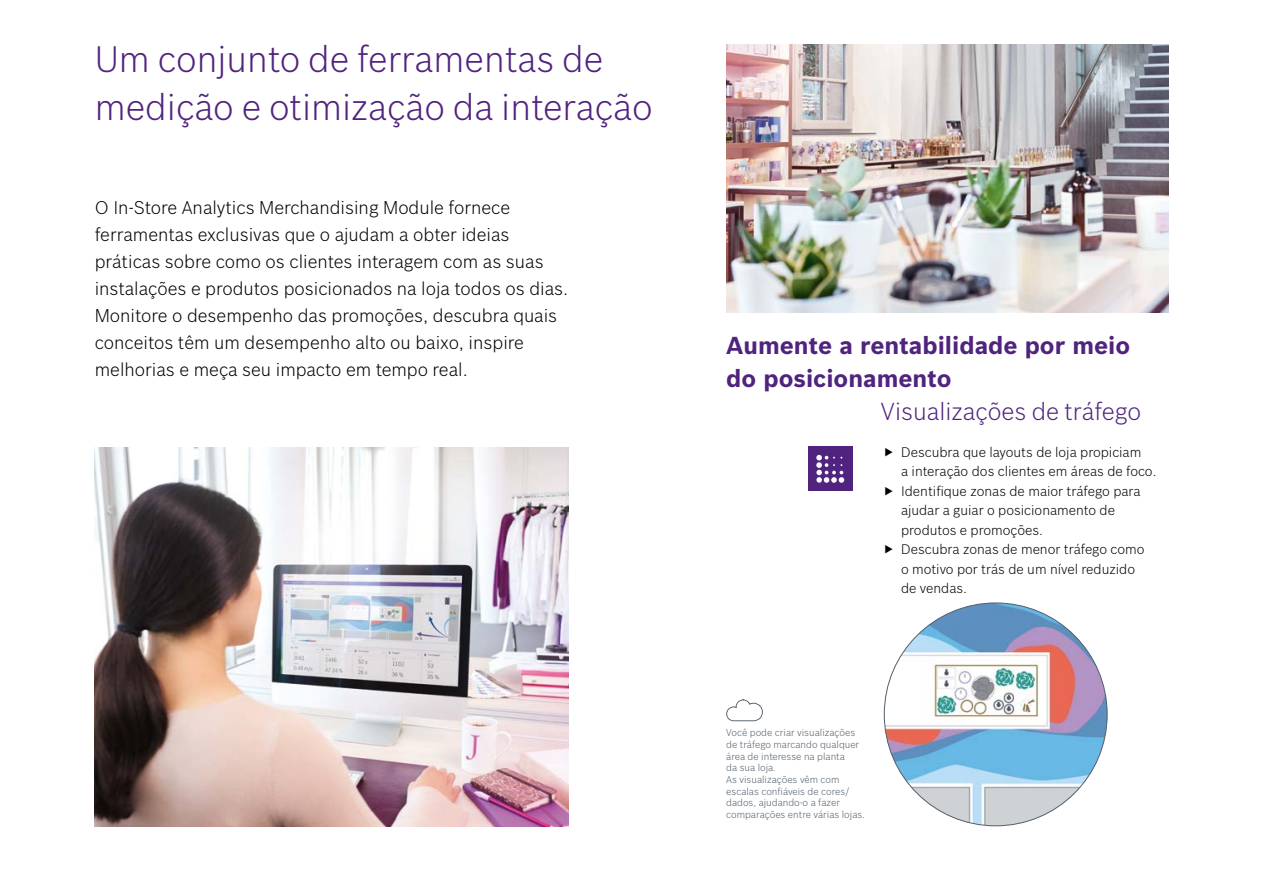
<style>
.page{position:relative;width:1263px;height:893px;background:#fff}
.page>*{position:absolute;margin:0;border:0;box-sizing:border-box;transform-origin:0 0}
.t1{font:300 36px/48px "Bosch Sans";color:#50247e}
.t2{font:700 24px/33px "Bosch Sans";color:#50247e}
.t3{font:300 24px "Bosch Sans";color:#50247e}
.t4{font:300 18px/27px "Bosch Sans";color:#000}
.t5{font:300 13.5px "Bosch Sans";color:#000}
.t6{font:300 9.75px/11.7px "Bosch Sans";color:#525f6b}
</style>
<div class="page">
<img style="left:726px;top:45px;width:442px;height:268px">
<div style="left:808px;top:446px;width:45px;height:45px;background:#50247e"></div>
<svg style="left:816px;top:455px;width:28px;height:28px"></svg>
<svg style="left:726px;top:699px;width:37px;height:22px"></svg>
<img style="left:95px;top:447px;width:473px;height:379px">
<img style="left:884px;top:603px;width:223px;height:223px;border-radius:111px">
<h1 class="t1" style="left:95px;top:33px;width:559px">Um conjunto de ferramentas de medição e otimização da interação</h1>
<p class="t4" style="left:95px;top:193px;width:475px">O In-Store Analytics Merchandising Module fornece ferramentas exclusivas que o ajudam a obter ideias práticas sobre como os clientes interagem com as suas instalações e produtos posicionados na loja todos os dias.<br>Monitore o desempenho das promoções, descubra quais conceitos têm um desempenho alto ou baixo, inspire melhorias e meça seu impacto em tempo real.</p>
<h2 class="t2" style="left:726px;top:327px;width:405px">Aumente a rentabilidade por meio do posicionamento</h2>
<h2 class="t3" style="left:881px;top:394px;width:262px">Visualizações de tráfego</h2>
<p class="t5" style="left:884px;top:442px;width:259px">▶ Descubra que layouts de loja propiciam</p>
<p class="t5" style="left:901px;top:462px;width:257px">a interação dos clientes em áreas de foco.</p>
<p class="t5" style="left:884px;top:481px;width:258px">▶ Identifique zonas de maior tráfego para</p>
<p class="t5" style="left:901px;top:501px;width:215px">ajudar a guiar o posicionamento de</p>
<p class="t5" style="left:901px;top:520px;width:144px">produtos e promoções.</p>
<p class="t5" style="left:884px;top:540px;width:262px">▶ Descubra zonas de menor tráfego como</p>
<p class="t5" style="left:901px;top:559px;width:235px">o motivo por trás de um nível reduzido</p>
<p class="t5" style="left:901px;top:579px;width:67px">de vendas.</p>
<p class="t6" style="left:726px;top:726px;width:140px">Você pode criar visualizações de tráfego marcando qualquer área de interesse na planta<br>da sua loja.<br>As visualizações vêm com escalas confiáveis de cores/ dados, ajudando-o a fazer comparações entre várias lojas.</p>
</div>
